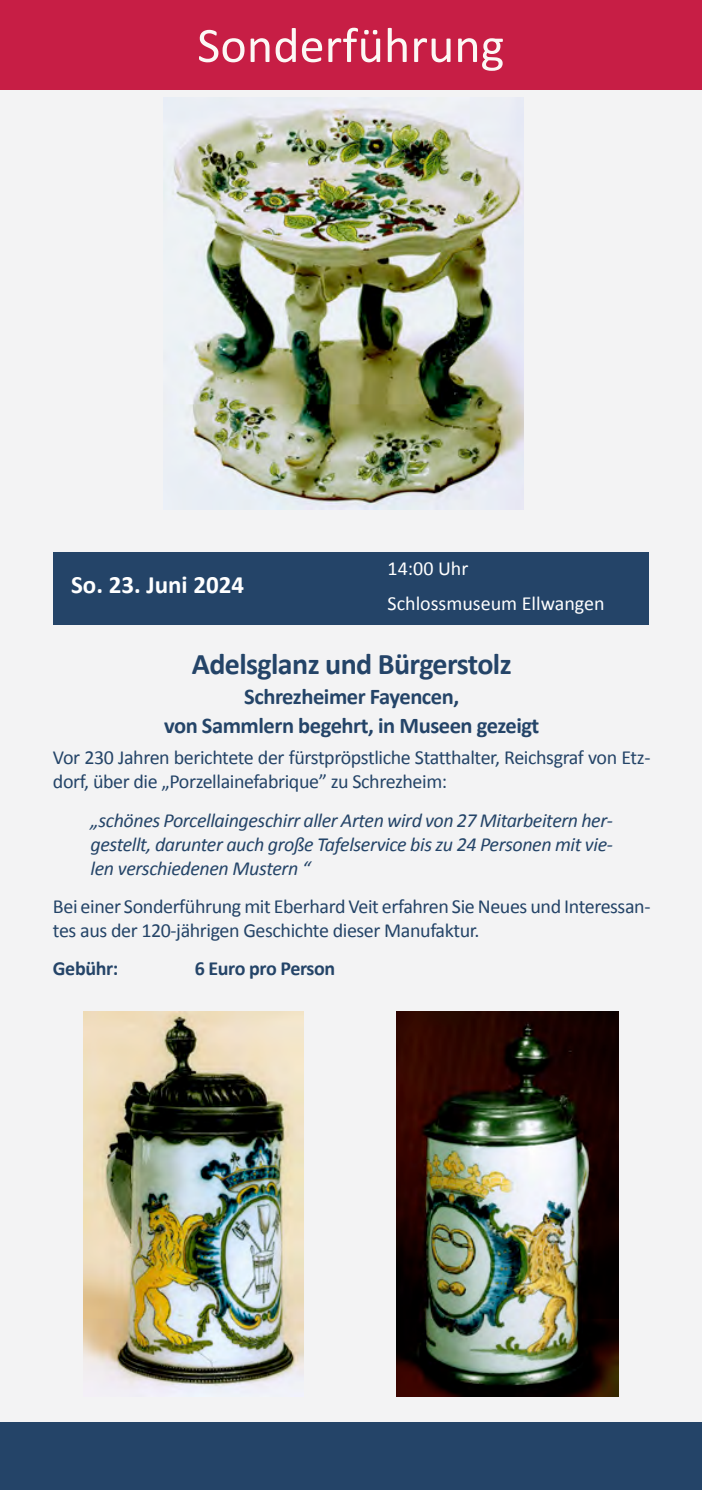
<style>
.page{position:relative;width:702px;height:1490px;background:#fff}
.page>*{position:absolute;margin:0;border:0;box-sizing:border-box;transform-origin:0 0}
.t1{font:50px "Calibri";letter-spacing:.005em;color:#fcf8f5}
.t2{font:700 30px "Calibri";letter-spacing:-.02em;color:#244468}
.t3{font:700 25px "Calibri";color:#fff}
.t4{font:700 22.5px/29.5px "Calibri";letter-spacing:-.02em;color:#244468;text-align:center}
.t5{font:20px/24px "Calibri";letter-spacing:-.02em;color:#244468}
.t6{font:italic 20px/24px "Calibri";letter-spacing:-.02em;color:#244468;text-align:justify}
.t7{font:20px/35px "Calibri";color:#fff}
.t8{font:700 20px "Calibri";letter-spacing:-.02em;color:#244468}
</style>
<div class="page">
<div style="left:0;top:0;width:702px;height:1489px;background:#f3f3f4"></div>
<div style="left:0;top:0;width:702px;height:90px;background:#c71e45"></div>
<div style="left:0;top:1421px;width:702px;height:68px;background:#244468"></div>
<img style="left:163px;top:98px;width:360px;height:411px">
<img style="left:396px;top:1011px;width:222px;height:385px">
<img style="left:83px;top:1011px;width:221px;height:378px">
<div style="left:53px;top:552px;width:595px;height:72px;background:#244468"></div>
<h1 class="t1" style="left:197px;top:24px;width:309px">Sonderführung</h1>
<p class="t3" style="left:71px;top:574px;width:174px">So. 23. Juni 2024</p>
<p class="t7" style="left:387px;top:552px;width:218px">14:00 Uhr<br>Schlossmuseum Ellwangen</p>
<h2 class="t2" style="left:192px;top:651px;width:321px">Adelsglanz und Bürgerstolz</h2>
<p class="t4" style="left:164px;top:683px;width:377px">Schrezheimer Fayencen,<br>von Sammlern begehrt, in Museen gezeigt</p>
<p class="t5" style="left:53px;top:747px;width:599px">Vor 230 Jahren berichtete der fürstpröpstliche Statthalter, Reichsgraf von Etz&shy;dorf, über die „Porzellainefabrique” zu Schrezheim:</p>
<p class="t6" style="left:90px;top:809px;width:524px">„schönes Porcellaingeschirr aller Arten wird von 27 Mitarbeitern her&shy;gestellt, darunter auch große Tafelservice bis zu 24 Personen mit vie&shy;len verschiedenen Mustern “</p>
<p class="t5" style="left:53px;top:895px;width:599px">Bei einer Sonderführung mit Eberhard Veit erfahren Sie Neues und Interessan&shy;tes aus der 120-jährigen Geschichte dieser Manufaktur.</p>
<p class="t8" style="left:53px;top:960px;width:67px">Gebühr:</p>
<p class="t8" style="left:195px;top:960px;width:142px">6 Euro pro Person</p>
</div>
